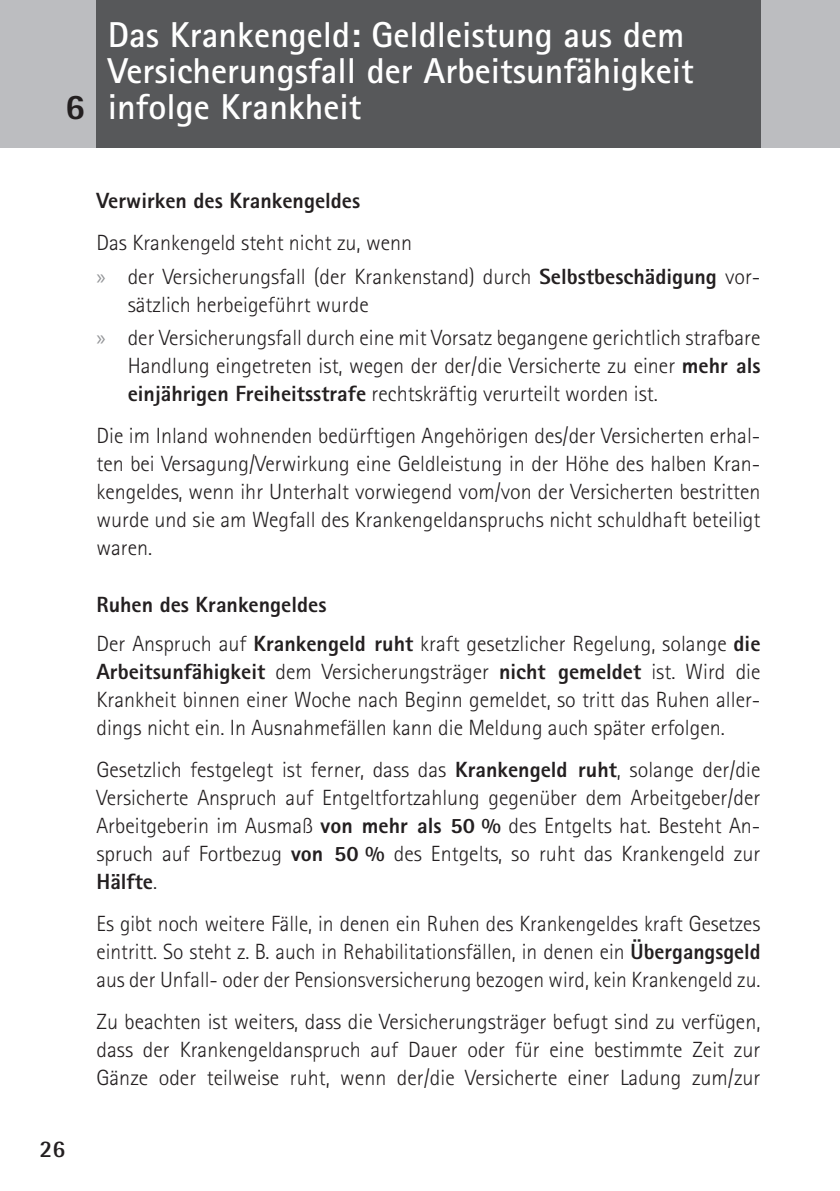
<style>
.page{position:relative;width:840px;height:1191px;background:#fff}
.page>*{position:absolute;margin:0;border:0;box-sizing:border-box;transform-origin:0 0}
._1-Hauptitel{font:700 36px/36px "Rotis Sans Serif Std";color:#fff}
.Kapitelziffer-links{font:800 36px "Rotis Sans Serif Std";color:#231f20}
.t1{font:700 24px "Rotis Semi Sans Std";color:#231f20}
.Fließtext{font:300 22px/28px "Rotis Sans Serif Std";color:#231f20;text-align:justify}
.Fließtext-2{font:800 22px "Rotis Sans Serif Std";color:#231f20}
.s1{font-family:"Myriad Pro";font-weight:400;color:#939598}
.s2{font-weight:800}
</style>
<div class="page">
<div style="left:0;top:0;width:839px;height:147px;background:#bcbdc0"></div>
<div style="left:96px;top:0;width:664px;height:147px;background:#57585a"></div>
<p class="Kapitelziffer-links" style="left:65px;top:84px;width:22px">6</p>
<p class="_1-Hauptitel" style="left:108px;top:16px;width:587px">Das Krankengeld: Geldleistung aus dem<br>Versicherungsfall der Arbeitsunfähigkeit infolge Krankheit</p>
<p class="t1" style="left:40px;top:1133px;width:27px">26</p>
<p class="Fließtext-2" style="left:96px;top:186px;width:265px">Verwirken des Krankengeldes</p>
<p class="Fließtext" style="left:96px;top:229px;width:317px">Das Krankengeld steht nicht zu, wenn</p>
<p class="Fließtext" style="left:128px;top:262px;width:634px;text-indent:-31px"><span class="s1">x</span> der Versicherungsfall (der Krankenstand) durch <span class="s2">Selbstbeschädigung</span> vor&shy;sätzlich herbeigeführt wurde</p>
<p class="Fließtext" style="left:128px;top:324px;width:634px;text-indent:-31px"><span class="s1">x</span> der Versicherungsfall durch eine mit Vorsatz begangene gerichtlich strafbare Handlung eingetreten ist, wegen der der/die Versicherte zu einer <span class="s2">mehr als einjährigen Freiheitsstrafe</span> rechtskräftig verurteilt worden ist.</p>
<p class="Fließtext" style="left:96px;top:422px;width:665px">Die im Inland wohnenden bedürftigen Angehörigen des/der Versicherten erhal&shy;ten bei Versagung/Verwirkung eine Geldleistung in der Höhe des halben Kran&shy;kengeldes, wenn ihr Unterhalt vorwiegend vom/von der Versicherten bestritten wurde und sie am Wegfall des Krankengeldanspruchs nicht schuldhaft beteiligt waren.</p>
<p class="Fließtext-2" style="left:96px;top:590px;width:231px">Ruhen des Krankengeldes</p>
<p class="Fließtext" style="left:96px;top:629px;width:665px">Der Anspruch auf <span class="s2">Krankengeld ruht</span> kraft gesetzlicher Regelung, solange <span class="s2">die Arbeitsunfähigkeit</span> dem Versicherungsträger <span class="s2">nicht gemeldet</span> ist. Wird die Krankheit binnen einer Woche nach Beginn gemeldet, so tritt das Ruhen aller&shy;dings nicht ein. In Ausnahmefällen kann die Meldung auch später erfolgen.</p>
<p class="Fließtext" style="left:96px;top:755px;width:665px">Gesetzlich festgelegt ist ferner, dass das <span class="s2">Krankengeld ruht</span>, solange der/die Versicherte Anspruch auf Entgeltfortzahlung gegenüber dem Arbeitgeber/der Arbeitgeberin im Ausmaß <span class="s2">von mehr als 50 %</span> des Entgelts hat. Besteht An&shy;spruch auf Fortbezug <span class="s2">von 50 %</span> des Entgelts, so ruht das Krankengeld zur <span class="s2">Hälfte</span>.</p>
<p class="Fließtext" style="left:96px;top:909px;width:665px">Es gibt noch weitere Fälle, in denen ein Ruhen des Krankengeldes kraft Gesetzes eintritt. So steht z. B. auch in Rehabilitationsfällen, in denen ein <span class="s2">Übergangsgeld </span>aus der Unfall- oder der Pensionsversicherung bezogen wird, kein Krankengeld zu.</p>
<p class="Fließtext" style="left:96px;top:1007px;width:665px">Zu beachten ist weiters, dass die Versicherungsträger befugt sind zu verfügen, dass der Krankengeldanspruch auf Dauer oder für eine bestimmte Zeit zur Gänze oder teilweise ruht, wenn der/die Versicherte einer Ladung zum/zur</p>
</div>
